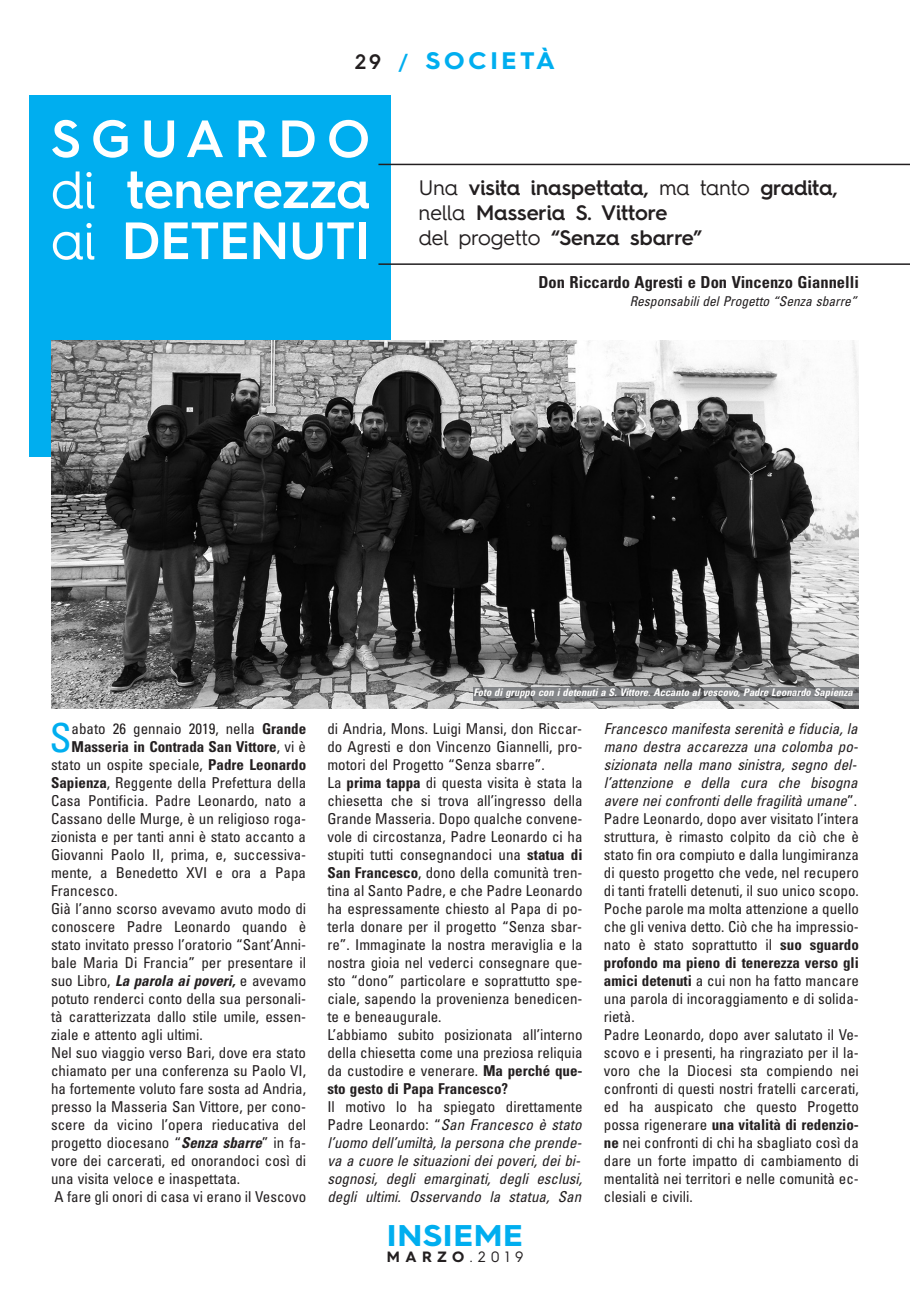
<style>
.page{position:relative;width:910px;height:1293px;background:#fff}
.page>*{position:absolute;margin:0;border:0;box-sizing:border-box;transform-origin:0 0}
.t1{font:600 52.5px/51px "Hurme Geometric Sans 4";color:#fff;text-align:justify}
.t2{font:condensed 39.9px "Univers";color:#00aeef}
.t3{font:700 30px "Hurme Geometric Sans 4";letter-spacing:.02em;color:#00aeef;scale:1.1 1}
.t4{font:700 24px "Hurme Geometric Sans 4";letter-spacing:.15em;color:#00aeef;scale:1.05 1}
.t5{font:600 21px/25.2px "Hurme Geometric Sans 4";color:#231f20}
.t6{font:700 condensed 16.5px "Univers";color:#231f20}
.t7{font:condensed 15px/18px "Univers";color:#231f20}
.t8{font:italic condensed 15px/18px "Univers";color:#231f20}
.t9{font:700 condensed 15px "Univers";color:#231f20}
.t10{font:700 15px "Hurme Geometric Sans 4";letter-spacing:.36em;color:#231f20}
.t11{font:italic condensed 13.5px "Univers";color:#231f20}
.t12{font:italic 700 condensed 10.5px "Univers";color:#fff}
.s1{font-weight:600;font-size:21px;color:#231f20}
.s2{font-weight:600;font-size:21px}
.s3{font-weight:400}
.s4{font-weight:700}
.s5{font-weight:700;font-style:italic}
.s6{font-style:normal}
.s7{font-style:italic}
</style>
<div class="page">
<div style="left:30px;top:96px;width:361px;height:361px;background:#00aeef"></div>
<img style="left:51px;top:340px;width:808px;height:368px">
<img style="left:473px;top:687px;width:386px;height:13px">
<hr style="left:378px;top:164px;width:532px;height:1px;background:#231f20">
<hr style="left:378px;top:263px;width:532px;height:2px;background:#231f20">
<h3 class="t4" style="left:355px;top:47px;width:192px"><span class="s1">29</span> <span class="s2">/</span> SOCIETÀ</h3>
<h1 class="t1" style="left:51px;top:117px;width:320px">SGUARDO <span class="s3">di</span> tenerezza <span class="s3">ai</span> DETENUTI</h1>
<h3 class="t5" style="left:419px;top:176px;width:420px"><span class="s3">Una</span> visita inaspettata, <span class="s3">ma tanto</span> gradita, <span class="s3">nella</span> Masseria S. Vittore<br><span class="s3">del progetto</span> “Senza sbarre”</h3>
<p class="t6" style="left:538px;top:276px;width:322px">Don Riccardo Agresti e Don Vincenzo Giannelli</p>
<p class="t11" style="left:630px;top:296px;width:231px">Responsabili del Progetto “Senza sbarre”</p>
<p class="t12" style="left:473px;top:688px;width:383px">Foto di gruppo con i detenuti a S. Vittore. Accanto al vescovo, Padre Leonardo Sapienza</p>
<h2 class="t2" style="left:50px;top:723px;width:24px">S</h2>
<p class="t7" style="left:72px;top:721px;width:236px">abato 26 gennaio 2019, nella <span class="s4">Grande</span></p>
<p class="t9" style="left:72px;top:741px;width:236px">Masseria in Contrada San Vittore<span class="s3">, vi è</span></p>
<p class="t7" style="left:51px;top:757px;width:257px">stato un ospite speciale, <span class="s4">Padre Leonardo</span></p>
<p class="t7" style="left:51px;top:775px;width:257px"><span class="s4">Sapienza</span>, Reggente della Prefettura della</p>
<p class="t7" style="left:51px;top:793px;width:257px">Casa Pontificia. Padre Leonardo, nato a</p>
<p class="t7" style="left:51px;top:811px;width:257px">Cassano delle Murge, è un religioso roga-</p>
<p class="t7" style="left:51px;top:829px;width:257px">zionista e per tanti anni è stato accanto a</p>
<p class="t7" style="left:51px;top:847px;width:257px">Giovanni Paolo II, prima, e, successiva-</p>
<p class="t7" style="left:51px;top:865px;width:257px">mente, a Benedetto XVI e ora a Papa</p>
<p class="t7" style="left:51px;top:883px;width:68px">Francesco.</p>
<p class="t7" style="left:51px;top:901px;width:257px">Già l’anno scorso avevamo avuto modo di</p>
<p class="t7" style="left:51px;top:919px;width:257px">conoscere Padre Leonardo quando è</p>
<p class="t7" style="left:51px;top:937px;width:257px">stato invitato presso l’oratorio “Sant’Anni-</p>
<p class="t7" style="left:51px;top:955px;width:257px">bale Maria Di Francia” per presentare il</p>
<p class="t7" style="left:51px;top:973px;width:257px">suo Libro, <span class="s5">La parola ai poveri,</span>e avevamo</p>
<p class="t7" style="left:51px;top:991px;width:257px">potuto renderci conto della sua personali-</p>
<p class="t7" style="left:51px;top:1009px;width:257px">tà caratterizzata dallo stile umile, essen-</p>
<p class="t7" style="left:51px;top:1027px;width:153px">ziale e attento agli ultimi.</p>
<p class="t7" style="left:51px;top:1045px;width:257px">Nel suo viaggio verso Bari, dove era stato</p>
<p class="t7" style="left:51px;top:1063px;width:257px">chiamato per una conferenza su Paolo VI,</p>
<p class="t7" style="left:51px;top:1081px;width:257px">ha fortemente voluto fare sosta ad Andria,</p>
<p class="t7" style="left:51px;top:1099px;width:257px">presso la Masseria San Vittore, per cono-</p>
<p class="t7" style="left:51px;top:1117px;width:257px">scere da vicino l’opera rieducativa del</p>
<p class="t7" style="left:51px;top:1135px;width:257px">progetto diocesano “<span class="s5">Senza sbarre</span>” in fa-</p>
<p class="t7" style="left:51px;top:1153px;width:257px">vore dei carcerati, ed onorandoci così di</p>
<p class="t7" style="left:51px;top:1171px;width:191px">una visita veloce e inaspettata.</p>
<p class="t7" style="left:54px;top:1189px;width:253px">A fare gli onori di casa vi erano il Vescovo</p>
<p class="t7" style="left:327px;top:721px;width:257px">di Andria, Mons. Luigi Mansi, don Riccar&shy;do Agresti e don Vincenzo Giannelli, pro&shy;motori del Progetto “Senza sbarre”.<br>La <span class="s4">prima tappa</span> di questa visita è stata la chiesetta che si trova all’ingresso della Grande Masseria. Dopo qualche convene&shy;vole di circostanza, Padre Leonardo ci ha stupiti tutti consegnandoci una <span class="s4">statua di San Francesco</span>, dono della comunità tren&shy;tina al Santo Padre, e che Padre Leonardo ha espressamente chiesto al Papa di po&shy;terla donare per il progetto “Senza sbar&shy;re”. Immaginate la nostra meraviglia e la nostra gioia nel vederci consegnare que&shy;sto “dono” particolare e soprattutto spe&shy;ciale, sapendo la provenienza benedicen&shy;te e beneaugurale.<br>L’abbiamo subito posizionata all’interno della chiesetta come una preziosa reliquia da custodire e venerare. <span class="s4">Ma perché que&shy;sto gesto di Papa Francesco?</span></p>
<p class="t8" style="left:327px;top:1099px;width:259px"><span class="s6">Il motivo lo ha spiegato direttamente P a d r e L e o n a r d o : “</span> San Francesco è stato l’uomo dell’umiltà, la persona che prende&shy;va a cuore le situazioni dei poveri, dei bi&shy;sognosi, degli emarginati, degli esclusi, degli ultimi. Osservando la statua, San</p>
<h3 class="t3" style="left:387px;top:1217px;width:125px">INSIEME</h3>
<p class="t10" style="left:387px;top:1248px;width:138px">MARZO<span class="s3">.2019</span></p>
<p class="t7" style="left:604px;top:721px;width:258px"><span class="s7">Francesco manifesta serenità e fiducia, la mano destra accarezza una colomba po&shy;sizionata nella mano sinistra, segno del&shy;l’attenzione e della cura che bisogna avere nei confronti delle fragilità umane</span>” .<br>Padre Leonardo, dopo aver visitato l’intera struttura, è rimasto colpito da ciò che è stato fin ora compiuto e dalla lungimiranza di questo progetto che vede, nel recupero di tanti fratelli detenuti, il suo unico scopo.<br>Poche parole ma molta attenzione a quello che gli veniva detto. Ciò che ha impressio&shy;nato è stato soprattutto il <span class="s4">suo sguardo profondo ma pieno di tenerezza verso gli amici detenuti</span> a cui non ha fatto mancare una parola di incoraggiamento e di solida&shy;rietà.<br>Padre Leonardo, dopo aver salutato il Ve&shy;scovo e i presenti, ha ringraziato per il la&shy;voro che la Diocesi sta compiendo nei confronti di questi nostri fratelli carcerati, ed ha auspicato che questo Progetto possa rigenerare <span class="s4">una vitalità di redenzio&shy;ne</span> nei confronti di chi ha sbagliato così da dare un forte impatto di cambiamento di mentalità nei territori e nelle comunità ec&shy;clesiali e civili.</p>
</div>
